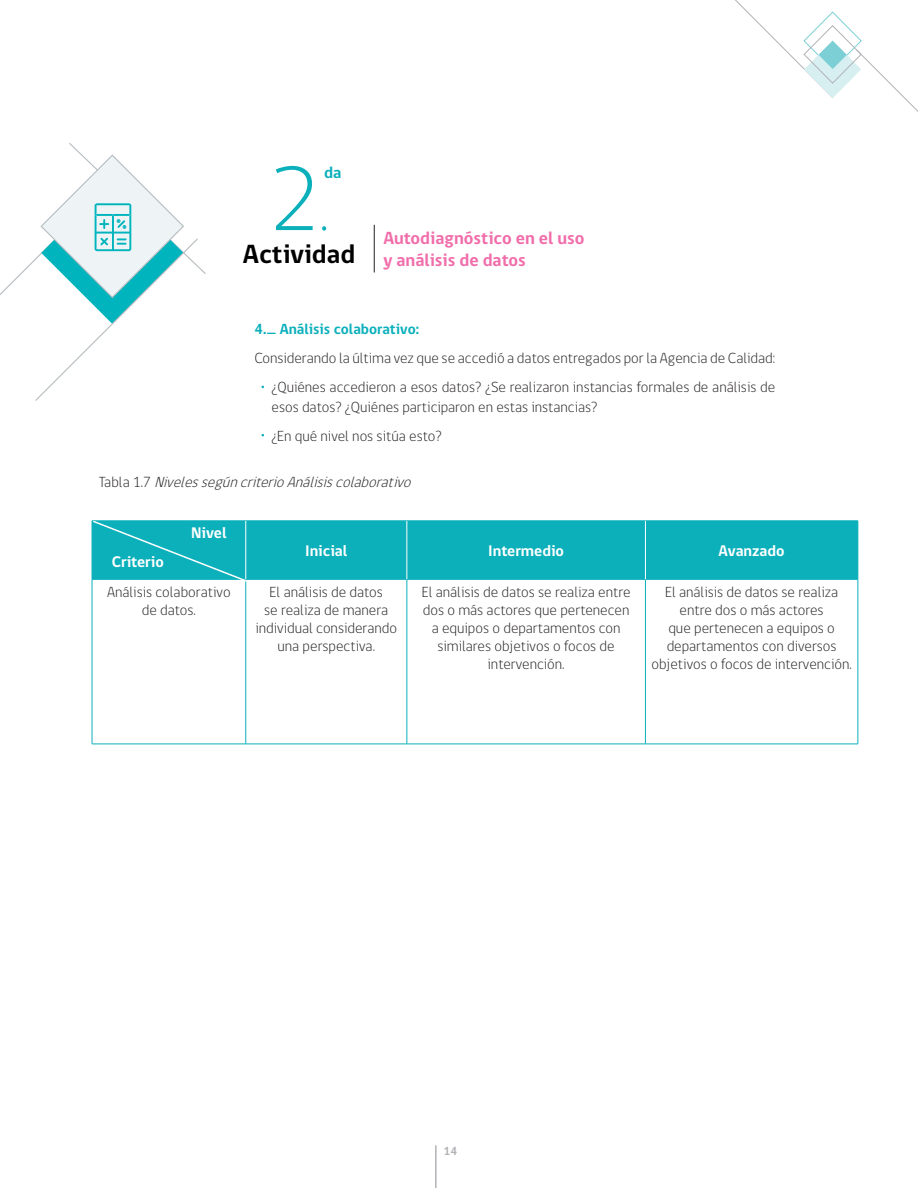
<style>
.page{position:relative;width:918px;height:1188px;background:#fff}
.page>*{position:absolute;margin:0;border:0;box-sizing:border-box;transform-origin:0 0}
.t1{font:300 93px "gob CL";color:#0bb0bb}
.t2{font:700 27px "gob CL";color:#000}
.t3{font:700 18px/22.2px "gob CL";color:#f16daa}
.t4{font:700 16.5px "gob CL";color:#0bb0bb}
.t5{font:700 15.75px "gob CL";color:#fff}
.t6{font:300 15px/18px "gob CL";color:#231f20;text-align:center}
.t7{font:italic 300 15px "gob CL";color:#231f20}
.t8{font:700 15px "gob CL";color:#0bb0bb}
.t9{font:700 12px "gob CL";color:#b2b3b7}
.s1{font-style:normal}
</style>
<div class="page">
<svg style="left:735px;top:0;width:183px;height:112px"></svg>
<hr style="left:435px;top:1145px;width:2px;height:43px;background:#b2b3b7">
<svg style="left:0;top:143px;width:206px;height:258px"></svg>
<svg style="left:322px;top:226px;width:4px;height:5px"></svg>
<hr style="left:374px;top:225px;width:1px;height:47px;background:#231f20">
<div style="left:249px;top:522px;width:609px;height:57px;background:#0bb0bb"></div>
<hr style="left:246px;top:521px;width:161px;height:1px;background:#0bb0bb">
<hr style="left:407px;top:521px;width:238px;height:1px;background:#0bb0bb">
<hr style="left:645px;top:521px;width:213px;height:1px;background:#0bb0bb">
<hr style="left:858px;top:521px;width:1px;height:58px;background:#0bb0bb">
<hr style="left:92px;top:580px;width:1px;height:164px;background:#0bb0bb">
<hr style="left:246px;top:579px;width:161px;height:1px;background:#0bb0bb">
<hr style="left:246px;top:580px;width:1px;height:164px;background:#0bb0bb">
<hr style="left:407px;top:579px;width:238px;height:1px;background:#0bb0bb">
<hr style="left:407px;top:580px;width:1px;height:164px;background:#0bb0bb">
<hr style="left:645px;top:579px;width:213px;height:1px;background:#0bb0bb">
<hr style="left:645px;top:580px;width:1px;height:164px;background:#0bb0bb">
<hr style="left:858px;top:580px;width:1px;height:164px;background:#0bb0bb">
<hr style="left:92px;top:744px;width:154px;height:1px;background:#0bb0bb">
<hr style="left:246px;top:744px;width:161px;height:1px;background:#0bb0bb">
<hr style="left:407px;top:744px;width:238px;height:1px;background:#0bb0bb">
<hr style="left:645px;top:744px;width:213px;height:1px;background:#0bb0bb">
<hr style="left:407px;top:521px;width:1px;height:58px;background:#fff">
<hr style="left:645px;top:521px;width:1px;height:58px;background:#fff">
<svg style="left:91px;top:520px;width:158px;height:63px"></svg>
<h1 class="t1" style="left:270px;top:135px;width:50px">2</h1>
<p class="t4" style="left:324px;top:161px;width:19px">da</p>
<h2 class="t2" style="left:243px;top:236px;width:114px">Actividad</h2>
<p class="t3" style="left:383px;top:227px;width:203px">Autodiagnóstico en el uso y análisis de datos</p>
<p class="t8" style="left:254px;top:319px;width:166px">4._ Análisis colaborativo:</p>
<p class="t6" style="left:254px;top:344px;width:522px;line-height:28.8px;text-align:right">Considerando la última vez que se accedió a datos entregados por la Agencia de Calidad: ¿Quiénes accedieron a esos datos? ¿Se realizaron instancias formales de análisis de</p>
<p class="t6" style="left:271px;top:393px;width:327px;line-height:28.8px;text-align:left">esos datos? ¿Quiénes participaron en estas instancias? ¿En qué nivel nos sitúa esto?</p>
<p class="t7" style="left:99px;top:472px;width:319px"><span class="s1">Ta b l a 1 . 7</span> NivelessegúncriterioAnálisiscolaborativo</p>
<p class="t5" style="left:112px;top:551px;width:53px">Criterio</p>
<p class="t5" style="left:191px;top:522px;width:37px">Nivel</p>
<p class="t5" style="left:305px;top:540px;width:44px">Inicial</p>
<p class="t5" style="left:488px;top:540px;width:77px">Intermedio</p>
<p class="t5" style="left:719px;top:540px;width:68px">Avanzado</p>
<p class="t6" style="left:107px;top:583px;width:125px">Análisis colaborativo de datos.</p>
<p class="t6" style="left:256px;top:583px;width:143px">El análisis de datos<br>se realiza de manera individual considerando una perspectiva.</p>
<p class="t6" style="left:422px;top:583px;width:210px">El análisis de datos se realiza entre dos o más actores que pertenecen a equipos o departamentos con similares objetivos o focos de intervención.</p>
<p class="t6" style="left:651px;top:583px;width:202px">El análisis de datos se realiza entre dos o más actores<br>que pertenecen a equipos o departamentos con diversos objetivos o focos de intervención.</p>
<p class="t9" style="left:444px;top:1143px;width:15px">14</p>
</div>
